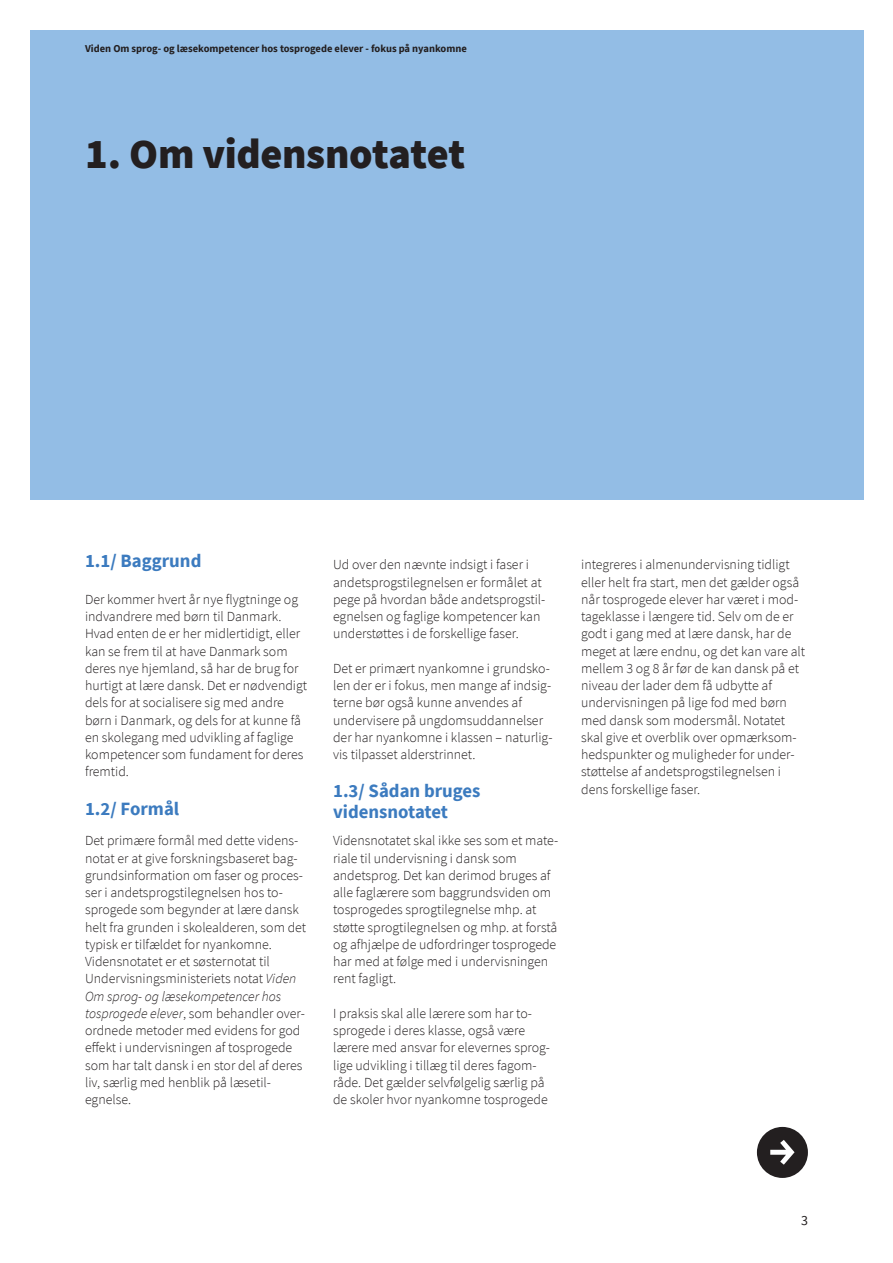
<style>
.page{position:relative;width:893px;height:1263px;background:#fff}
.page>*{position:absolute;margin:0;border:0;box-sizing:border-box;transform-origin:0 0}
.t1{font:900 42px "Source Sans Pro";letter-spacing:-.01em;color:#231f20}
.t2{font:700 18.75px/21px "Source Sans Pro";color:#3c7bbf}
.t3{font:300 13.8px/17.2px "Source Sans Pro";color:#231f20}
.t4{font:13.8px "Source Sans Pro";color:#231f20}
.t5{font:700 10.5px "Source Sans Pro";color:#231f20}
.s1{font-style:italic}
</style>
<div class="page">
<div style="left:30px;top:30px;width:833px;height:470px;background:#93bde5"></div>
<div style="left:757px;top:1127px;width:51px;height:51px;background:#231f20;border-radius:50%"></div>
<svg style="left:770px;top:1140px;width:25px;height:25px"></svg>
<p class="t5" style="left:85px;top:41px;width:383px">Viden Om sprog- og læsekompetencer hos tosprogede elever - fokus på nyankomne</p>
<h1 class="t1" style="left:85px;top:125px;width:382px">1. Om vidensnotatet</h1>
<h2 class="t2" style="left:85px;top:550px;width:118px">1.1/ Baggrund</h2>
<p class="t3" style="left:85px;top:591px;width:224px">Der kommer hvert år nye flygtninge og indvandrere med børn til Danmark.<br>Hvad enten de er her midlertidigt, eller kan se frem til at have Danmark som deres nye hjemland, så har de brug for hurtigt at lære dansk. Det er nødvendigt dels for at socialisere sig med andre børn i Danmark, og dels for at kunne få en skolegang med udvikling af faglige kompetencer som fundament for deres fremtid.</p>
<h2 class="t2" style="left:85px;top:797px;width:96px">1.2/ Formål</h2>
<p class="t3" style="left:85px;top:832px;width:223px">Det primære formål med dette videns&shy;notat er at give forskningsbaseret bag&shy;grundsinformation om faser og proces&shy;ser i andetsprogstilegnelsen hos to&shy;sprogede som begynder at lære dansk helt fra grunden i skolealderen, som det typisk er tilfældet for nyankomne.<br>Vidensnotatet er et søsternotat til Undervisningsministeriets notat <span class="s1">Viden Om sprog- og læsekompetencer hos tosprogede elever</span>, som behandler over&shy;ordnede metoder med evidens for god effekt i undervisningen af tosprogede som har talt dansk i en stor del af deres liv, særlig med henblik på læsetil&shy;egnelse.</p>
<p class="t3" style="left:333px;top:556px;width:214px">Ud over den nævnte indsigt i faser i andetsprogstilegnelsen er formålet at pege på hvordan både andetsprogstil&shy;egnelsen og faglige kompetencer kan understøttes i de forskellige faser.</p>
<p class="t3" style="left:333px;top:659px;width:221px">Det er primært nyankomne i grundsko&shy;len der er i fokus, men mange af indsig&shy;terne bør også kunne anvendes af undervisere på ungdomsuddannelser der har nyankomne i klassen – naturlig&shy;vis tilpasset alderstrinnet.</p>
<h2 class="t2" style="left:333px;top:780px;width:149px">1.3/ Sådan bruges vidensnotatet</h2>
<p class="t3" style="left:333px;top:832px;width:227px">Vidensnotatet skal ikke ses som et mate&shy;riale til undervisning i dansk som andetsprog. Det kan derimod bruges af alle faglærere som baggrundsviden om tosprogedes sprogtilegnelse mhp. at støtte sprogtilegnelsen og mhp. at forstå og afhjælpe de udfordringer tosprogede har med at følge med i undervisningen rent fagligt.</p>
<p class="t3" style="left:333px;top:1005px;width:219px">I praksis skal alle lærere som har to&shy;sprogede i deres klasse, også være lærere med ansvar for elevernes sprog&shy;lige udvikling i tillæg til deres fagom&shy;råde. Det gælder selvfølgelig særlig på de skoler hvor nyankomne tosprogede</p>
<p class="t3" style="left:581px;top:556px;width:226px">integreres i almenundervisning tidligt eller helt fra start, men det gælder også når tosprogede elever har været i mod&shy;tageklasse i længere tid. Selv om de er godt i gang med at lære dansk, har de meget at lære endnu, og det kan vare alt mellem 3 og 8 år før de kan dansk på et niveau der lader dem få udbytte af undervisningen på lige fod med børn med dansk som modersmål. Notatet skal give et overblik over opmærksom&shy;hedspunkter og muligheder for under&shy;støttelse af andetsprogstilegnelsen i dens forskellige faser.</p>
<p class="t4" style="left:801px;top:1211px;width:8px">3</p>
</div>
